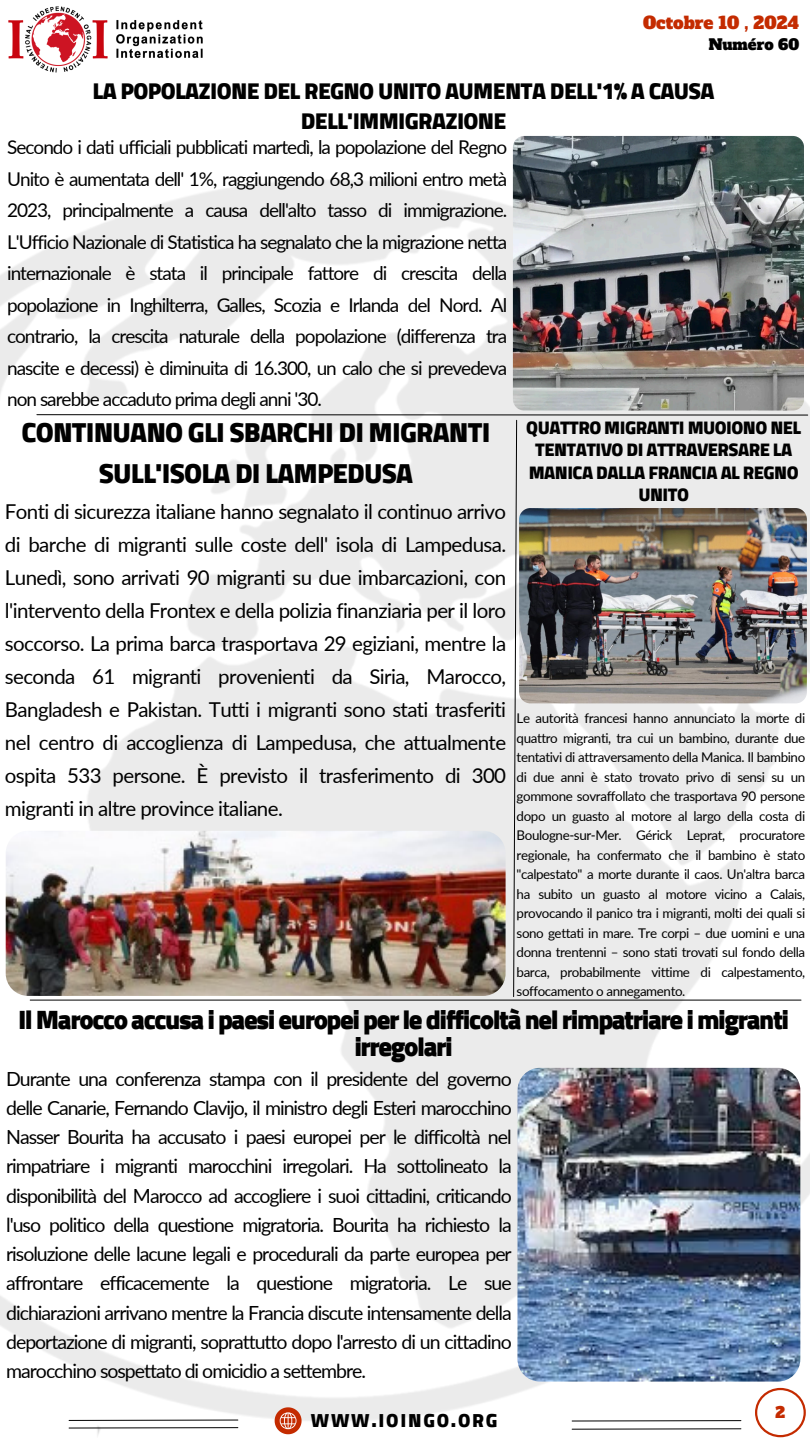
<style>
.page{position:relative;width:810px;height:1440px;background:#fff}
.page>*{position:absolute;margin:0;border:0;box-sizing:border-box;transform-origin:0 0}
.t1{font:900 28px/40.5px "Cairo";letter-spacing:-.03em;color:#000;text-align:center}
.t2{font:900 27px/27px "Cairo";letter-spacing:-.055em;color:#000;text-align:center}
.t3{font:900 23.2px/30px "Cairo";letter-spacing:-.03em;color:#000;text-align:center}
.t4{font:20.5px/33px "Lato";letter-spacing:-.03em;color:#000;text-align:justify}
.t5{font:19.5px/29.2px "Lato";letter-spacing:-.05em;color:#000;text-align:justify}
.t6{font:900 19.2px "Cairo";letter-spacing:.09em;color:#000}
.t7{font:19px/31.5px "Lato";letter-spacing:-.05em;color:#000;text-align:justify}
.t8{font:900 18.5px/22.5px "Cairo";letter-spacing:-.03em;color:#000;text-align:center}
.t9{font:16.7px "Alfa Slab One";color:#c42b00}
.t10{font:15px "Alfa Slab One";color:#c42b00}
.t11{font:14.7px "Alfa Slab One";color:#000}
.t12{font:13.4px/19.5px "Lato";letter-spacing:-.03em;color:#000;text-align:justify}
</style>
<div class="page">
<img style="left:0;top:153px;width:810px;height:1283px">
<img style="left:513px;top:136px;width:291px;height:274px;border-radius:11px">
<hr style="left:30px;top:1000px;width:771px;height:1px;background:#000">
<svg style="left:755px;top:1388px;width:51px;height:49px"></svg>
<svg style="left:68px;top:1419px;width:171px;height:2px"></svg>
<svg style="left:275px;top:1407px;width:27px;height:27px"></svg>
<svg style="left:68px;top:1427px;width:171px;height:2px"></svg>
<svg style="left:571px;top:1420px;width:171px;height:2px"></svg>
<svg style="left:571px;top:1428px;width:171px;height:2px"></svg>
<svg style="left:36px;top:414px;width:772px;height:583px"></svg>
<img style="left:6px;top:831px;width:500px;height:165px">
<img style="left:8px;top:6px;width:195px;height:67px">
<img style="left:517px;top:1068px;width:283px;height:313px;border-radius:22px">
<p class="t9" style="left:643px;top:11px;width:158px">Octobre 10 , 2024</p>
<p class="t11" style="left:709px;top:35px;width:92px">Numéro 60</p>
<h3 class="t3" style="left:93px;top:76px;width:624px">LA POPOLAZIONE DEL REGNO UNITO AUMENTA DELL'1% A CAUSA<br>DELL'IMMIGRAZIONE</h3>
<h4 class="t7" style="left:7px;top:131px;width:502px">Secondo i dati ufficiali pubblicati martedì, la popolazione del Regno Unito è aumentata dell' 1%, raggiungendo 68,3 milioni entro metà 2023, principalmente a causa dell'alto tasso di immigrazione.<br>L'Ufficio Nazionale di Statistica ha segnalato che la migrazione netta internazionale è stata il principale fattore di crescita della popolazione in Inghilterra, Galles, Scozia e Irlanda del Nord. Al contrario, la crescita naturale della popolazione (differenza tra nascite e decessi) è diminuita di 16.300, un calo che si prevedeva non sarebbe accaduto prima degli anni '30.</h4>
<h2 class="t8" style="left:526px;top:416px;width:276px">QUATTRO MIGRANTI MUOIONO NEL<br>TENTATIVO DI ATTRAVERSARE LA<br>MANICA DALLA FRANCIA AL REGNO<br>UNITO</h2>
<p class="t1" style="left:22px;top:412px;width:470px">CONTINUANO GLI SBARCHI DI MIGRANTI<br>SULL'ISOLA DI LAMPEDUSA</p>
<p class="t4" style="left:5px;top:494px;width:503px">Fonti di sicurezza italiane hanno segnalato il continuo arrivo di barche di migranti sulle coste dell' isola di Lampedusa.<br>Lunedì, sono arrivati 90 migranti su due imbarcazioni, con l'intervento della Frontex e della polizia finanziaria per il loro soccorso. La prima barca trasportava 29 egiziani, mentre la seconda 61 migranti provenienti da Siria, Marocco, Bangladesh e Pakistan. Tutti i migranti sono stati trasferiti nel centro di accoglienza di Lampedusa, che attualmente ospita 533 persone. È previsto il trasferimento di 300 migranti in altre province italiane.</p>
<h5 class="t12" style="left:517px;top:708px;width:290px">Le autorità francesi hanno annunciato la morte di quattro migranti, tra cui un bambino, durante due tentativi di attraversamento della Manica. Il bambino di due anni è stato trovato privo di sensi su un gommone sovraffollato che trasportava 90 persone dopo un guasto al motore al largo della costa di Boulogne-sur-Mer. Gérick Leprat, procuratore regionale, ha confermato che il bambino è stato "calpestato" a morte durante il caos. Un'altra barca ha subito un guasto al motore vicino a Calais, provocando il panico tra i migranti, molti dei quali si sono gettati in mare. Tre corpi – due uomini e una donna trentenni – sono stati trovati sul fondo della barca, probabilmente vittime di calpestamento, soffocamento o annegamento.</h5>
<p class="t2" style="left:18px;top:1006px;width:773px">Il Marocco accusa i paesi europei per le difficoltà nel rimpatriare i migranti irregolari</p>
<p class="t5" style="left:6px;top:1063px;width:507px">Durante una conferenza stampa con il presidente del governo delle Canarie, Fernando Clavijo, il ministro degli Esteri marocchino Nasser Bourita ha accusato i paesi europei per le difficoltà nel rimpatriare i migranti marocchini irregolari. Ha sottolineato la disponibilità del Marocco ad accogliere i suoi cittadini, criticando l'uso politico della questione migratoria. Bourita ha richiesto la risoluzione delle lacune legali e procedurali da parte europea per affrontare efficacemente la questione migratoria. Le sue dichiarazioni arrivano mentre la Francia discute intensamente della deportazione di migranti, soprattutto dopo l'arresto di un cittadino marocchino sospettato di omicidio a settembre.</p>
<p class="t6" style="left:311px;top:1409px;width:188px">WWW.IOINGO.ORG</p>
<p class="t10" style="left:776px;top:1402px;width:11px">2</p>
</div>
